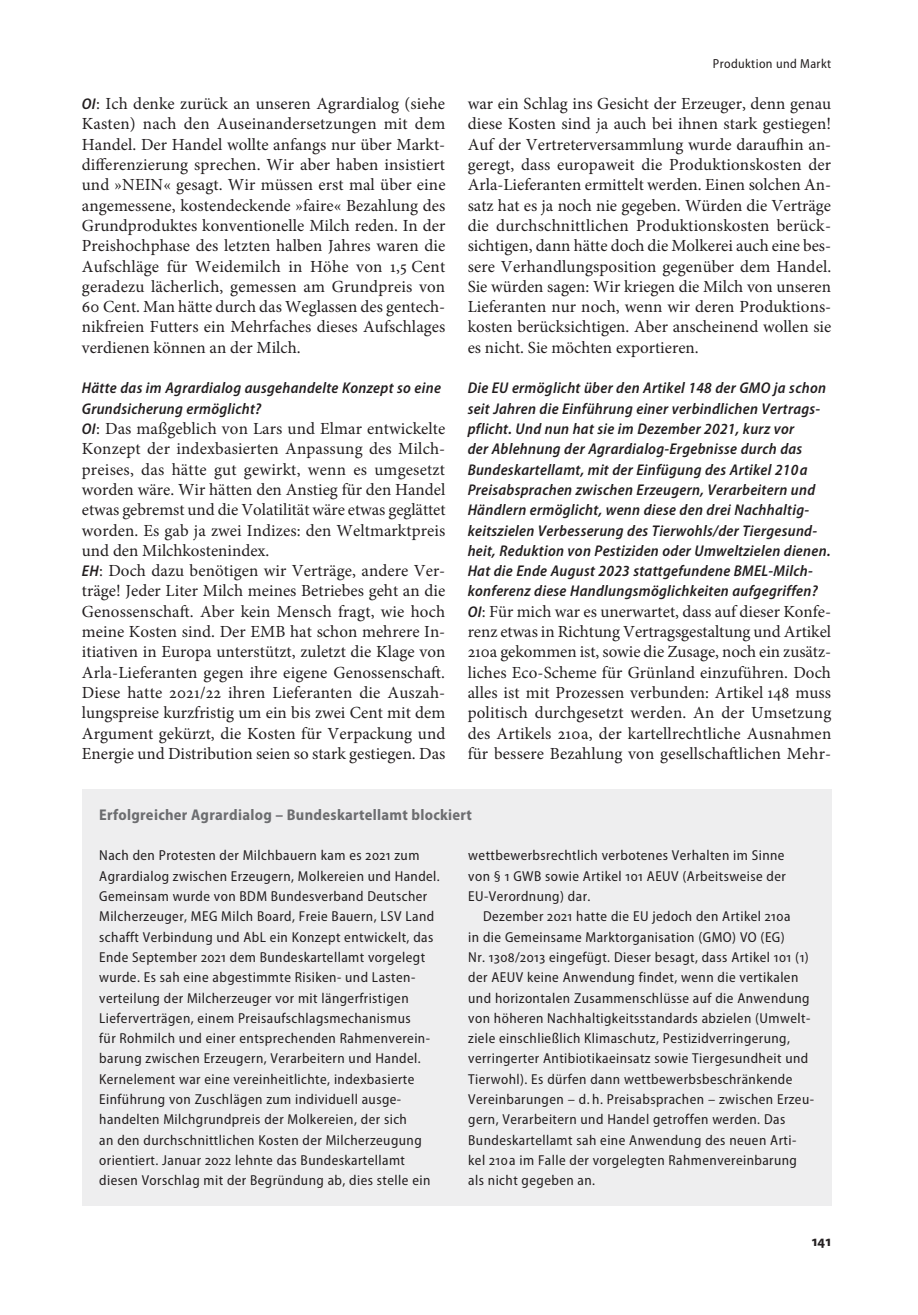
<style>
.page{position:relative;width:918px;height:1315px;background:#fff}
.page>*{position:absolute;margin:0;border:0;box-sizing:border-box;transform-origin:0 0}
.t1{font:16.97px/20.3px "Minion Pro";letter-spacing:.005em;color:#231f20;text-align:justify}
.t2{font:italic 600 semi-condensed 15.58px/20.3px "Myriad Pro";letter-spacing:.02em;color:#231f20}
.t3{font:700 semi-condensed 15.58px "Myriad Pro";letter-spacing:.02em;color:#6c6d70}
.t4{font:700 semi-condensed 14.88px "Myriad Pro";color:#231f20}
.t5{font:semi-condensed 14.35px/20.3px "Myriad Pro";letter-spacing:.03em;color:#231f20}
.t6{font:semi-condensed 13.12px "Myriad Pro";letter-spacing:.03em;color:#231f20}
.s1{font-family:"Myriad Pro";font-weight:600;font-style:italic;font-stretch:semi-condensed;font-size:15.58px}
</style>
<div class="page">
<div style="left:82px;top:789px;width:749px;height:416px;background:#eeeeef"></div>
<p class="t1" style="left:82px;top:94px;width:365px"><span class="s1">OI</span>: Ich denke zurück an unseren Agrardialog (siehe Kasten) nach den Auseinandersetzungen mit dem Handel. Der Handel wollte anfangs nur über Markt&shy;differenzierung sprechen. Wir aber haben insistiert und »NEIN« gesagt. Wir müssen erst mal über eine angemessene, kostendeckende »faire« Bezahlung des Grundproduktes konventionelle Milch reden. In der Preishochphase des letzten halben Jahres waren die Aufschläge für Weidemilch in Höhe von 1,5 Cent geradezu lächerlich, gemessen am Grundpreis von 60 Cent. Man hätte durch das Weglassen des gentech&shy;nikfreien Futters ein Mehrfaches dieses Aufschlages verdienen können an der Milch.</p>
<p class="t2" style="left:82px;top:378px;width:360px">Hätte das im Agrardialog ausgehandelte Konzept so eine<br>Grundsicherung ermöglicht?</p>
<p class="t1" style="left:82px;top:418px;width:365px;text-align:left"><span class="s1">OI</span>: Das maßgeblich von Lars und Elmar entwickelte Konzept der indexbasierten Anpassung des Milch&shy;preises, das hätte gut gewirkt, wenn es umgesetzt worden wäre. Wir hätten den Anstieg für den Handel etwas gebremst und die Volatilität wäre etwas geglättet worden. Es gab ja zwei Indizes: den Weltmarktpreis und den Milchkostenindex.<br><span class="s1">EH</span>: Doch dazu benötigen wir Verträge, andere Ver&shy;träge! Jeder Liter Milch meines Betriebes geht an die Genossenschaft. Aber kein Mensch fragt, wie hoch meine Kosten sind. Der EMB hat schon mehrere In&shy;itiativen in Europa unterstützt, zuletzt die Klage von Arla-Lieferanten gegen ihre eigene Genossenschaft.<br>Diese hatte 2021/22 ihren Lieferanten die Auszah&shy;lungspreise kurzfristig um ein bis zwei Cent mit dem Argument gekürzt, die Kosten für Verpackung und Energie und Distribution seien so stark gestiegen. Das</p>
<p class="t6" style="left:713px;top:57px;width:120px">Produktion und Markt</p>
<p class="t1" style="left:468px;top:94px;width:365px">war ein Schlag ins Gesicht der Erzeuger, denn genau diese Kosten sind ja auch bei ihnen stark gestiegen!<br>Auf der Vertreterversammlung wurde daraufhin an&shy;geregt, dass europaweit die Produktionskosten der Arla-Lieferanten ermittelt werden. Einen solchen An&shy;satz hat es ja noch nie gegeben. Würden die Verträge die durchschnittlichen Produktionskosten berück&shy;sichtigen, dann hätte doch die Molkerei auch eine bes&shy;sere Verhandlungsposition gegenüber dem Handel.<br>Sie würden sagen: Wir kriegen die Milch von unseren Lieferanten nur noch, wenn wir deren Produktions&shy;kosten berücksichtigen. Aber anscheinend wollen sie es nicht. Sie möchten exportieren.</p>
<p class="t2" style="left:468px;top:378px;width:364px">Die EU ermöglicht über den Artikel 148 der GMO ja schon seit Jahren die Einführung einer verbindlichen Vertrags&shy;pflicht. Und nun hat sie im Dezember 2021, kurz vor<br>der Ablehnung der Agrardialog-Ergebnisse durch das Bundeskartellamt, mit der Einfügung des Artikel 210a Preisabsprachen zwischen Erzeugern, Verarbeitern und Händlern ermöglicht, wenn diese den drei Nachhaltig&shy;keitszielen Verbesserung des Tierwohls/der Tiergesund&shy;heit, Reduktion von Pestiziden oder Umweltzielen dienen.<br>Hat die Ende August 2023 stattgefundene BMEL-Milch&shy;konferenz diese Handlungsmöglichkeiten aufgegriffen?</p>
<p class="t1" style="left:468px;top:601px;width:365px"><span class="s1">OI</span>: Für mich war es unerwartet, dass auf dieser Konfe&shy;renz etwas in Richtung Vertragsgestaltung und Artikel 210a gekommen ist, sowie die Zusage, noch ein zusätz&shy;liches Eco-Scheme für Grünland einzuführen. Doch alles ist mit Prozessen verbunden: Artikel 148 muss politisch durchgesetzt werden. An der Umsetzung des Artikels 210a, der kartellrechtliche Ausnahmen für bessere Bezahlung von gesellschaftlichen Mehr-</p>
<p class="t3" style="left:99px;top:806px;width:374px">Erfolgreicher Agrardialog – Bundeskartellamt blockiert</p>
<p class="t5" style="left:99px;top:846px;width:342px">Nach den Protesten der Milchbauern kam es 2021 zum Agrardialog zwischen Erzeugern, Molkereien und Handel.<br>Gemeinsam wurde von BDM Bundesverband Deutscher Milcherzeuger, MEG Milch Board, Freie Bauern, LSV Land schafft Verbindung und AbL ein Konzept entwickelt, das Ende September 2021 dem Bundeskartellamt vorgelegt wurde. Es sah eine abgestimmte Risiken- und Lasten&shy;verteilung der Milcherzeuger vor mit längerfristigen Lieferverträgen, einem Preisaufschlagsmechanismus<br>für Rohmilch und einer entsprechenden Rahmenverein&shy;barung zwischen Erzeugern, Verarbeitern und Handel.<br>Kernelement war eine vereinheitlichte, indexbasierte Einführung von Zuschlägen zum individuell ausge&shy;handelten Milchgrundpreis der Molkereien, der sich<br>an den durchschnittlichen Kosten der Milcherzeugung orientiert. Januar 2022 lehnte das Bundeskartellamt diesen Vorschlag mit der Begründung ab, dies stelle ein</p>
<p class="t5" style="left:468px;top:846px;width:319px;text-align:justify">wettbewerbsrechtlich verbotenes Verhalten im Sinne von § 1 GWB sowie Artikel 101 AEUV (Arbeitsweise der EU-Verordnung) dar.</p>
<p class="t5" style="left:468px;top:906px;width:347px;text-indent:15px">Dezember 2021 hatte die EU jedoch den Artikel 210a<br>in die Gemeinsame Marktorganisation (GMO) VO (EG)<br>Nr. 1308/2013 eingefügt. Dieser besagt, dass Artikel 101 (1) der AEUV keine Anwendung findet, wenn die vertikalen und horizontalen Zusammenschlüsse auf die Anwendung von höheren Nachhaltigkeitsstandards abzielen (Umwelt&shy;ziele einschließlich Klimaschutz, Pestizidverringerung, verringerter Antibiotikaeinsatz sowie Tiergesundheit und Tierwohl). Es dürfen dann wettbewerbsbeschränkende Vereinbarungen – d. h. Preisabsprachen – zwischen Erzeu&shy;gern, Verarbeitern und Handel getroffen werden. Das Bundeskartellamt sah eine Anwendung des neuen Arti&shy;kel 210a im Falle der vorgelegten Rahmenvereinbarung als nicht gegeben an.</p>
<p class="t4" style="left:811px;top:1233px;width:21px">141</p>
</div>
